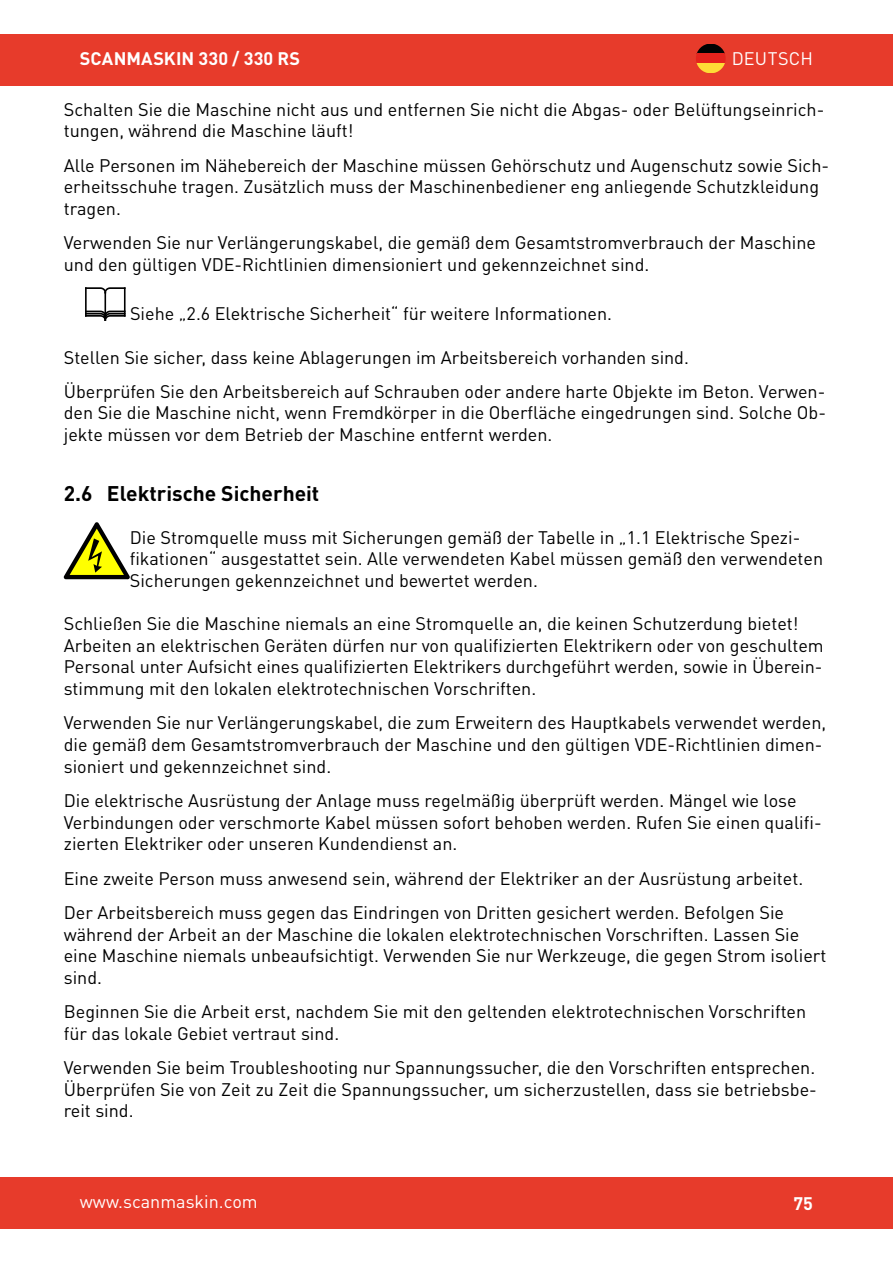
<style>
.page{position:relative;width:893px;height:1263px;background:#fff}
.page>*{position:absolute;margin:0;border:0;box-sizing:border-box;transform-origin:0 0}
.t1{font:700 21px "DIN Pro";color:#000}
.t2{font:18px/21.6px "DIN Pro";color:#000}
.t3{font:18px "DIN Pro";color:#fff}
.t4{font:700 18px "DIN Pro";letter-spacing:.005em;color:#fff}
</style>
<div class="page">
<div style="left:0;top:34px;width:893px;height:51px;background:#e73b2b"></div>
<div style="left:0;top:1178px;width:893px;height:51px;background:#e73b2b"></div>
<svg style="left:696px;top:44px;width:29px;height:10px"></svg>
<div style="left:696px;top:54px;width:30px;height:9px;background:#e5231d"></div>
<svg style="left:696px;top:63px;width:29px;height:10px"></svg>
<svg style="left:85px;top:287px;width:41px;height:7px"></svg>
<svg style="left:85px;top:309px;width:41px;height:11px"></svg>
<hr style="left:85px;top:288px;width:2px;height:28px;background:#000">
<hr style="left:124px;top:288px;width:2px;height:28px;background:#000">
<hr style="left:104px;top:293px;width:2px;height:27px;background:#000">
<svg style="left:64px;top:522px;width:66px;height:57px"></svg>
<p class="t4" style="left:80px;top:43px;width:222px">SCANMASKIN 330 / 330 RS</p>
<p class="t3" style="left:732px;top:44px;width:83px">DEUTSCH</p>
<p class="t2" style="left:64px;top:97px;width:762px">Schalten Sie die Maschine nicht aus und entfernen Sie nicht die Abgas- oder Belüftungseinrich&shy;tungen, während die Maschine läuft!</p>
<p class="t2" style="left:64px;top:153px;width:767px">Alle Personen im Nähebereich der Maschine müssen Gehörschutz und Augenschutz sowie Sich&shy;erheitsschuhe tragen. Zusätzlich muss der Maschinenbediener eng anliegende Schutzkleidung tragen.</p>
<p class="t2" style="left:64px;top:230px;width:754px">Verwenden Sie nur Verlängerungskabel, die gemäß dem Gesamtstromverbrauch der Maschine und den gültigen VDE-Richtlinien dimensioniert und gekennzeichnet sind.</p>
<p class="t2" style="left:130px;top:301px;width:483px">Siehe „2.6 Elektrische Sicherheit“ für weitere Informationen.</p>
<p class="t2" style="left:64px;top:338px;width:763px;line-height:34.3px">Stellen Sie sicher, dass keine Ablagerungen im Arbeitsbereich vorhanden sind.<br>Überprüfen Sie den Arbeitsbereich auf Schrauben oder andere harte Objekte im Beton. Verwen-</p>
<p class="t2" style="left:64px;top:400px;width:764px">den Sie die Maschine nicht, wenn Fremdkörper in die Oberfläche eingedrungen sind. Solche Ob&shy;jekte müssen vor dem Betrieb der Maschine entfernt werden.</p>
<p class="t1" style="left:64px;top:475px;width:257px">2.6 Elektrische Sicherheit</p>
<p class="t2" style="left:130px;top:525px;width:695px">Die Stromquelle muss mit Sicherungen gemäß der Tabelle in „1.1 Elektrische Spezi&shy;fikationen“ ausgestattet sein. Alle verwendeten Kabel müssen gemäß den verwendeten<br>Sicherungen gekennzeichnet und bewertet werden.</p>
<p class="t2" style="left:64px;top:611px;width:761px">Schließen Sie die Maschine niemals an eine Stromquelle an, die keinen Schutzerdung bietet!<br>Arbeiten an elektrischen Geräten dürfen nur von qualifizierten Elektrikern oder von geschultem Personal unter Aufsicht eines qualifizierten Elektrikers durchgeführt werden, sowie in Überein&shy;stimmung mit den lokalen elektrotechnischen Vorschriften.</p>
<p class="t2" style="left:64px;top:710px;width:764px">Verwenden Sie nur Verlängerungskabel, die zum Erweitern des Hauptkabels verwendet werden, die gemäß dem Gesamtstromverbrauch der Maschine und den gültigen VDE-Richtlinien dimen&shy;sioniert und gekennzeichnet sind.</p>
<p class="t2" style="left:64px;top:788px;width:759px">Die elektrische Ausrüstung der Anlage muss regelmäßig überprüft werden. Mängel wie lose<br>Verbindungen oder verschmorte Kabel müssen sofort behoben werden. Rufen Sie einen qualifi&shy;zierten Elektriker oder unseren Kundendienst an.</p>
<p class="t2" style="left:64px;top:859px;width:741px;line-height:34.3px">Eine zweite Person muss anwesend sein, während der Elektriker an der Ausrüstung arbeitet.<br>Der Arbeitsbereich muss gegen das Eindringen von Dritten gesichert werden. Befolgen Sie</p>
<p class="t2" style="left:64px;top:921px;width:764px">während der Arbeit an der Maschine die lokalen elektrotechnischen Vorschriften. Lassen Sie eine Maschine niemals unbeaufsichtigt. Verwenden Sie nur Werkzeuge, die gegen Strom isoliert sind.</p>
<p class="t2" style="left:64px;top:999px;width:744px">Beginnen Sie die Arbeit erst, nachdem Sie mit den geltenden elektrotechnischen Vorschriften für das lokale Gebiet vertraut sind.</p>
<p class="t2" style="left:64px;top:1055px;width:755px;text-align:justify">Verwenden Sie beim Troubleshooting nur Spannungssucher, die den Vorschriften entsprechen.<br>Überprüfen Sie von Zeit zu Zeit die Spannungssucher, um sicherzustellen, dass sie betriebsbe&shy;reit sind.</p>
<p class="t3" style="left:80px;top:1187px;width:179px">www.scanmaskin.com</p>
<p class="t4" style="left:793px;top:1188px;width:21px">75</p>
</div>
